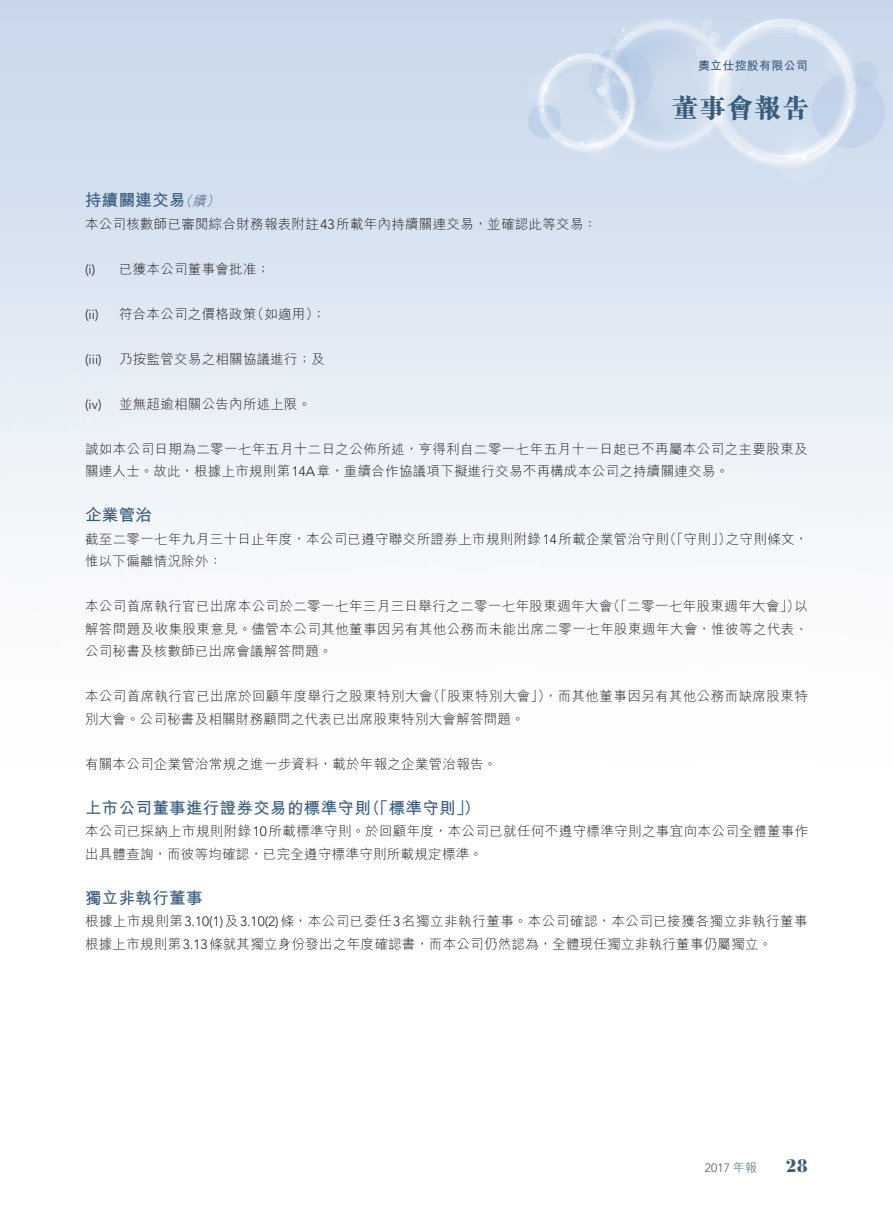
<style>
.page{position:relative;width:893px;height:1212px;background:#fff}
.page>*{position:absolute;margin:0;border:0;box-sizing:border-box;transform-origin:0 0}
.t1{font:800 27px "M Sung HK";letter-spacing:.02em;color:#3a5c7c}
.t2{font:900 18px "Bauer Bodoni Std";color:#3a5c7c}
._01_H1{font:700 16.5px "M Hei HK";letter-spacing:.02em;color:#3a5c7c}
._00_txt{font:300 13.5px/22.5px "M Hei HK";letter-spacing:.025em;color:#231f20}
._00_txt-2{font:300 13.5px "Avenir LT Std";color:#231f20}
._01_H1-2{font:italic 300 13.5px "M Hei HK";color:#3a5c7c}
.t3{font:700 12px "M Hei HK";letter-spacing:.02em;color:#3a5c7c}
.t4{font:300 12px "Avenir LT Std";color:#3a5c7c}
.s1{font-family:"Avenir LT Std"}
.s2{font-family:"M Hei HK"}
</style>
<div class="page">
<p class="_01_H1" style="left:85px;top:188px;width:102px">持續關連交易</p>
<p class="_00_txt" style="left:85px;top:212px;width:513px">本公司核數師已審閱綜合財務報表附註<span class="s1">43</span>所載年內持續關連交易，並確認此等交易：</p>
<p class="_00_txt" style="left:119px;top:257px;width:152px">已獲本公司董事會批准;</p>
<p class="_01_H1-2" style="left:192px;top:194px;width:18px">續</p>
<p class="_01_H1-2" style="left:179px;top:194px;width:18px">（</p>
<p class="_01_H1-2" style="left:206px;top:194px;width:18px">(</p>
<p class="_00_txt-2" style="left:85px;top:261px;width:12px">)i(</p>
<p class="_00_txt-2" style="left:85px;top:306px;width:15px">)i i(</p>
<p class="_00_txt-2" style="left:85px;top:351px;width:18px">(iii)</p>
<p class="_00_txt" style="left:251px;top:302px;width:76px">（如適用 ;(</p>
<p class="_00_txt" style="left:119px;top:302px;width:139px">符合本公司之價格政策</p>
<p class="_00_txt" style="left:119px;top:347px;width:207px">乃按監管交易之相關協議進行；及</p>
<p class="t3" style="left:698px;top:57px;width:111px">奧立仕控股有限公司</p>
<h1 class="t1" style="left:672px;top:94px;width:139px">董事會報告</h1>
<p class="_00_txt" style="left:119px;top:392px;width:194px">並無超逾相關公告內所述上限。</p>
<p class="_00_txt-2" style="left:85px;top:396px;width:18px">i v( )</p>
<p class="_00_txt" style="left:85px;top:437px;width:724px">誠如本公司日期為二零一七年五月十二日之公佈所述，亨得利自二零一七年五月十一日起已不再屬本公司之主要股東及關連人士。故此，根據上市規則第<span class="s1">14A</span>章，重續合作協議項下擬進行交易不再構成本公司之持續關連交易。</p>
<p class="_01_H1" style="left:85px;top:503px;width:68px">企業管治</p>
<p class="_00_txt" style="left:726px;top:527px;width:84px">之守則條文，</p>
<p class="_00_txt" style="left:663px;top:527px;width:70px">（「守則」）</p>
<p class="_00_txt" style="left:85px;top:527px;width:585px">截至二零一七年九月三十日止年度，本公司已遵守聯交所證券上市規則附錄<span class="s1">14</span>所載企業管治守則惟以下偏離情況除外：</p>
<p class="_00_txt" style="left:85px;top:595px;width:724px">本公司首席執行官已出席本公司於二零一七年三月三日舉行之二零一七年股東週年大會<br>解答問題及收集股東意見。儘管本公司其他董事因另有其他公務而未能出席二零一七年股東週年大會，惟彼等之代表、公司秘書及核數師已出席會議解答問題。</p>
<p class="_00_txt" style="left:544px;top:685px;width:265px">，而其他董事因另有其他公務而缺席股東特</p>
<p class="_00_txt" style="left:607px;top:595px;width:195px">（「二零一七年股東週年大會」）</p>
<p class="_00_txt" style="left:794px;top:595px;width:15px">以</p>
<p class="_00_txt" style="left:85px;top:685px;width:441px">本公司首席執行官已出席於回顧年度舉行之股東特別大會<br>別大會。公司秘書及相關財務顧問之代表已出席股東特別大會解答問題。</p>
<p class="_00_txt" style="left:85px;top:752px;width:414px">有關本公司企業管治常規之進一步資料，載於年報之企業管治報告。</p>
<p class="_01_H1" style="left:364px;top:796px;width:118px">（「標準守則 (「</p>
<p class="_00_txt" style="left:427px;top:685px;width:125px">（「股東特別大會」）</p>
<p class="_01_H1" style="left:85px;top:796px;width:287px">上市公司董事進行證券交易的標準守則</p>
<p class="_00_txt" style="left:85px;top:820px;width:725px">本公司已採納上市規則附錄<span class="s1">10</span>所載標準守則。於回顧年度，本公司已就任何不遵守標準守則之事宜向本公司全體董事作出具體查詢，而彼等均確認，已完全遵守標準守則所載規定標準。</p>
<p class="_01_H1" style="left:85px;top:886px;width:119px">獨立非執行董事</p>
<p class="_00_txt" style="left:85px;top:910px;width:724px">根據上市規則第<span class="s1">3.10</span> 及<span class="s1">)1( 3.10</span> 條<span class="s1">)2(</span> ，本公司已委任<span class="s1">3</span>名獨立非執行董事。本公司確認，本公司已接獲各獨立非執行董事根據上市規則第<span class="s1">3.13</span>條就其獨立身份發出之年度確認書，而本公司仍然認為，全體現任獨立非執行董事仍屬獨立。</p>
<p class="t4" style="left:705px;top:1161px;width:53px">2017 <span class="s2">年報</span></p>
<h2 class="t2" style="left:786px;top:1154px;width:24px">28</h2>
</div>
